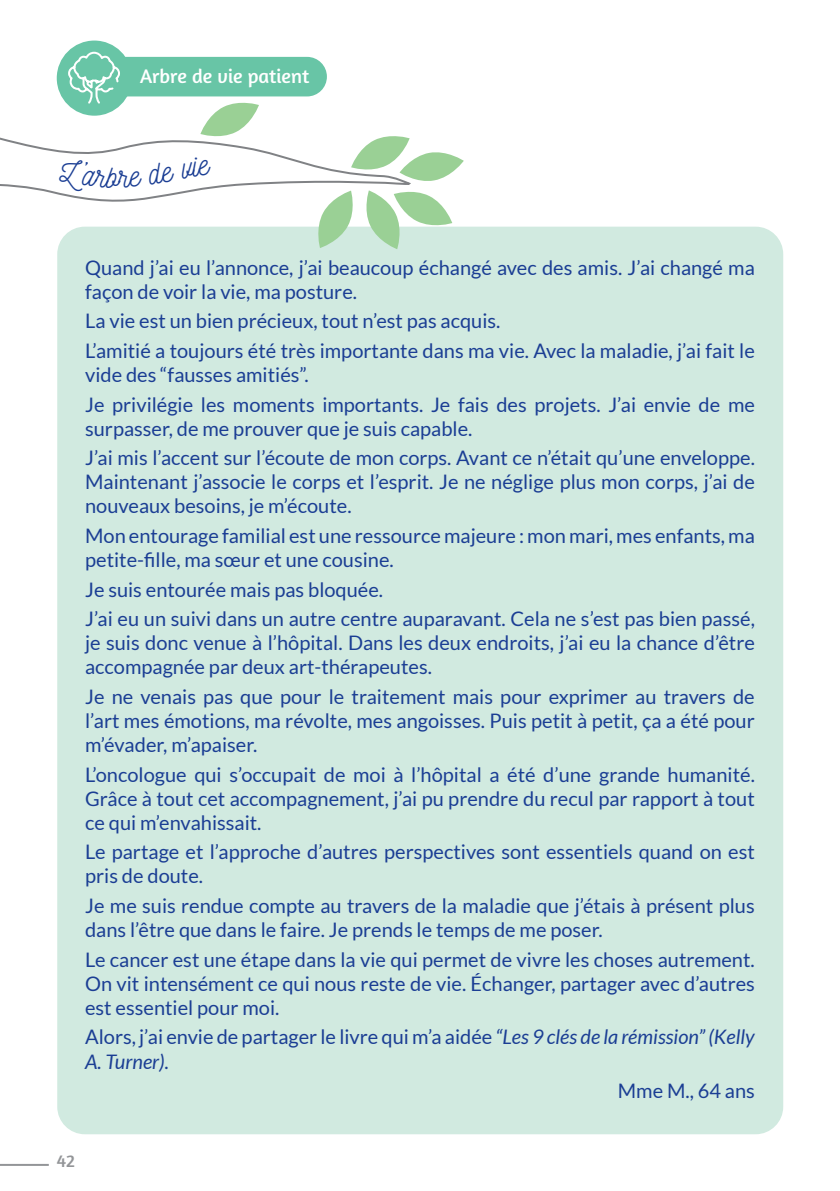
<style>
.page{position:relative;width:840px;height:1191px;background:#fff}
.page>*{position:absolute;margin:0;border:0;box-sizing:border-box;transform-origin:0 0}
.t1{font:20px/24px "Lato";color:#1b3e94}
.t2{font:20px "Amaranth";color:#fff}
.t3{font:18px "Amaranth";color:#939598}
.s1{font-style:italic}
</style>
<div class="page">
<hr style="left:0;top:1163px;width:49px;height:2px;background:#939598">
<div style="left:57px;top:227px;width:725px;height:907px;background:#d1eae0;border-radius:28px"></div>
<svg style="left:0;top:137px;width:314px;height:90px"></svg>
<svg style="left:200px;top:102px;width:59px;height:38px"></svg>
<svg style="left:314px;top:136px;width:149px;height:113px"></svg>
<div style="left:94px;top:57px;width:233px;height:39px;background:#68c5a6;border-radius:20px"></div>
<div style="left:57px;top:41px;width:75px;height:75px;background:#68c5a6;border-radius:50%"></div>
<svg style="left:67px;top:51px;width:54px;height:58px"></svg>
<svg style="left:58px;top:156px;width:153px;height:36px"></svg>
<p class="t2" style="left:140px;top:68px;width:171px">Arbre de vie patient</p>
<p class="t1" style="left:85px;top:255px;width:670px">Quand j’ai eu l’annonce, j’ai beaucoup échangé avec des amis. J’ai changé ma façon de voir la vie, ma posture.</p>
<p class="t1" style="left:85px;top:306px;width:671px;line-height:29.6px">La vie est un bien précieux, tout n’est pas acquis.<br>L’amitié a toujours été très importante dans ma vie. Avec la maladie, j’ai fait le</p>
<p class="t1" style="left:85px;top:360px;width:671px;line-height:29.6px">vide des “fausses amitiés”.<br>Je privilégie les moments importants. Je fais des projets. J’ai envie de me</p>
<p class="t1" style="left:85px;top:414px;width:671px;line-height:29.6px">surpasser, de me prouver que je suis capable.<br>J’ai mis l’accent sur l’écoute de mon corps. Avant ce n’était qu’une enveloppe.</p>
<p class="t1" style="left:85px;top:470px;width:671px">Maintenant j’associe le corps et l’esprit. Je ne néglige plus mon corps, j’ai de nouveaux besoins, je m’écoute.</p>
<p class="t1" style="left:85px;top:524px;width:671px">Mon entourage familial est une ressource majeure : mon mari, mes enfants, ma petite-fille, ma sœur et une cousine.</p>
<p class="t1" style="left:85px;top:575px;width:671px;line-height:29.6px">Je suis entourée mais pas bloquée.<br>J’ai eu un suivi dans un autre centre auparavant. Cela ne s’est pas bien passé,</p>
<p class="t1" style="left:85px;top:631px;width:671px">je suis donc venue à l’hôpital. Dans les deux endroits, j’ai eu la chance d’être accompagnée par deux art-thérapeutes.</p>
<p class="t1" style="left:85px;top:685px;width:670px;text-align:justify">Je ne venais pas que pour le traitement mais pour exprimer au travers de l’art mes émotions, ma révolte, mes angoisses. Puis petit à petit, ça a été pour m’évader, m’apaiser.</p>
<p class="t1" style="left:85px;top:762px;width:671px;text-align:justify">L’oncologue qui s’occupait de moi à l’hôpital a été d’une grande humanité.<br>Grâce à tout cet accompagnement, j’ai pu prendre du recul par rapport à tout ce qui m’envahissait.</p>
<p class="t1" style="left:85px;top:840px;width:670px">Le partage et l’approche d’autres perspectives sont essentiels quand on est pris de doute.</p>
<p class="t1" style="left:85px;top:894px;width:670px">Je me suis rendue compte au travers de la maladie que j’étais à présent plus dans l’être que dans le faire. Je prends le temps de me poser.</p>
<p class="t1" style="left:85px;top:947px;width:671px;text-align:justify">Le cancer est une étape dans la vie qui permet de vivre les choses autrement.<br>On vit intensément ce qui nous reste de vie. Échanger, partager avec d’autres est essentiel pour moi.</p>
<p class="t1" style="left:85px;top:1025px;width:670px">Alors, j’ai envie de partager le livre qui m’a aidée <span class="s1">“Les 9 clés de la rémission” (Kelly<br>A. Turner).</span></p>
<p class="t1" style="left:617px;top:1079px;width:138px">Mme M., 64 ans</p>
<p class="t3" style="left:57px;top:1152px;width:20px">42</p>
</div>
